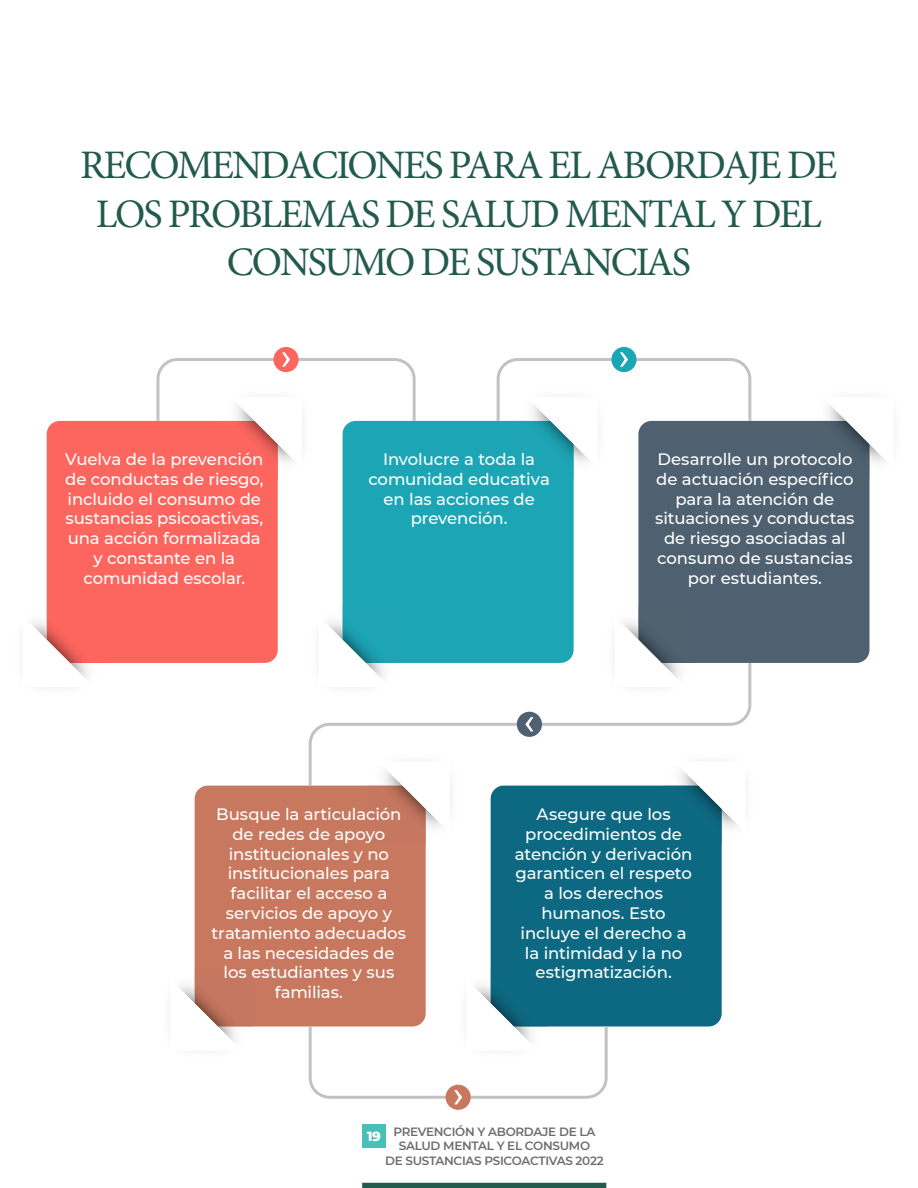
<style>
.page{position:relative;width:918px;height:1188px;background:#fff}
.page>*{position:absolute;margin:0;border:0;box-sizing:border-box;transform-origin:0 0}
.t1{font:40.5px/48.6px "Minion Pro";letter-spacing:-.05em;color:#225b4e;text-align:center}
.Texto{font:500 16.5px/19.8px "Montserrat";letter-spacing:-.005em;color:#fff;text-align:center}
.t2{font:800 13.5px "Montserrat";color:#fff}
.t3{font:600 12px/14.4px "Montserrat";letter-spacing:-.025em;color:#6c6d70;text-align:center}
</style>
<div class="page">
<div style="left:362px;top:1124px;width:23px;height:23px;background:#48c0b7"></div>
<div style="left:362px;top:1183px;width:244px;height:5px;background:#225b4e"></div>
<div style="left:47px;top:421px;width:231px;height:242px;background:#fc665e"></div>
<img style="left:220px;top:468px;width:58px;height:11px">
<img style="left:47px;top:605px;width:58px;height:58px">
<svg style="left:31px;top:616px;width:63px;height:63px"></svg>
<div style="left:343px;top:421px;width:231px;height:242px;background:#1ca6b5"></div>
<img style="left:516px;top:468px;width:58px;height:11px">
<img style="left:343px;top:605px;width:58px;height:58px">
<svg style="left:327px;top:616px;width:63px;height:47px"></svg>
<div style="left:195px;top:786px;width:231px;height:241px;background:#c7785e"></div>
<img style="left:368px;top:786px;width:58px;height:58px">
<svg style="left:378px;top:786px;width:64px;height:47px"></svg>
<img style="left:195px;top:968px;width:58px;height:59px">
<svg style="left:178px;top:979px;width:64px;height:63px"></svg>
<div style="left:491px;top:786px;width:231px;height:241px;background:#0d6982"></div>
<img style="left:664px;top:786px;width:58px;height:58px">
<svg style="left:674px;top:786px;width:64px;height:47px"></svg>
<img style="left:491px;top:968px;width:58px;height:11px">
<div style="left:638px;top:421px;width:231px;height:242px;background:#4f6170"></div>
<img style="left:811px;top:421px;width:58px;height:58px">
<svg style="left:822px;top:405px;width:63px;height:63px"></svg>
<img style="left:638px;top:605px;width:58px;height:58px">
<svg style="left:623px;top:616px;width:63px;height:47px"></svg>
<svg style="left:309px;top:663px;width:442px;height:123px"></svg>
<svg style="left:156px;top:347px;width:260px;height:121px"></svg>
<svg style="left:309px;top:979px;width:299px;height:131px"></svg>
<svg style="left:497px;top:347px;width:254px;height:121px"></svg>
<svg style="left:517px;top:712px;width:25px;height:25px"></svg>
<p class="t1" style="left:80px;top:141px;width:759px">RECOMENDACIONES PARA EL ABORDAJE DE<br>LOS PROBLEMAS DE SALUD MENTAL Y DEL</p>
<p class="t1" style="left:227px;top:238px;width:466px">CONSUMO DE SUSTANCIAS</p>
<p class="Texto" style="left:65px;top:449px;width:200px">Vuelva de la prevención de conductas de riesgo, incluido el consumo de sustancias psicoactivas, una acción formalizada y constante en la comunidad escolar.</p>
<p class="Texto" style="left:368px;top:449px;width:183px">Involucre a toda la comunidad educativa en las acciones de prevención.</p>
<p class="Texto" style="left:655px;top:449px;width:201px">Desarrolle un protocolo de actuación específico para la atención de situaciones y conductas de riesgo asociadas al consumo de sustancias por estudiantes.</p>
<p class="Texto" style="left:212px;top:804px;width:196px">Busque la articulación de redes de apoyo institucionales y no institucionales para facilitar el acceso a servicios de apoyo y tratamiento adecuados a las necesidades de los estudiantes y sus familias.</p>
<p class="Texto" style="left:515px;top:804px;width:179px">Asegure que los procedimientos de atención y derivación garanticen el respeto a los derechos humanos. Esto incluye el derecho a la intimidad y la no estigmatización.</p>
<p class="t3" style="left:385px;top:1124px;width:220px">PREVENCIÓN Y ABORDAJE DE LA<br>SALUD MENTAL Y EL CONSUMO<br>DE SUSTANCIAS PSICOACTIVAS 2022</p>
<p class="t2" style="left:367px;top:1126px;width:15px">19</p>
</div>
